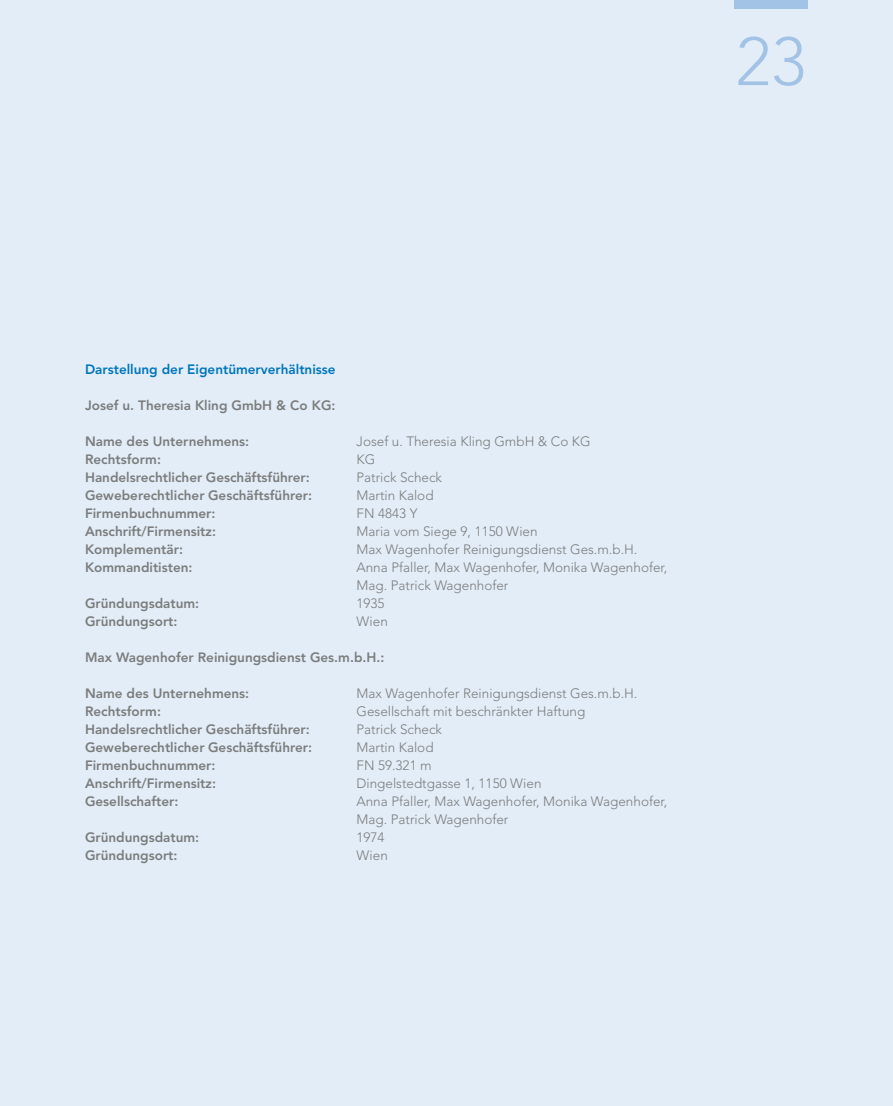
<style>
.page{position:relative;width:893px;height:1106px;background:#e3edf8}
.page>*{position:absolute;margin:0;border:0;box-sizing:border-box;transform-origin:0 0}
.t1{font:300 67.5px "Avenir LT Std";color:#a2c3e6}
.t2{font:800 13.5px "Avenir LT Std";color:#7b7d7c}
.t3{font:300 13.5px/18px "Avenir LT Std";color:#7b7d7c}
.t4{font:800 13.5px "Avenir LT Std";color:#0075bb}
</style>
<div class="page">
<div style="left:735px;top:0;width:73px;height:9px;background:#a2c3e6"></div>
<h1 class="t1" style="left:736px;top:22px;width:72px">23</h1>
<p class="t4" style="left:85px;top:361px;width:252px">Darstellung der Eigentümerverhältnisse</p>
<p class="t2" style="left:85px;top:398px;width:252px">Josef u. Theresia Kling GmbH &amp; Co KG:</p>
<p class="t2" style="left:85px;top:434px;width:166px">Name des Unternehmens:</p>
<p class="t3" style="left:357px;top:433px;width:236px">Josef u. Theresia Kling GmbH &amp; Co KG</p>
<p class="t2" style="left:85px;top:452px;width:77px">Rechtsform:</p>
<p class="t3" style="left:357px;top:451px;width:20px">KG</p>
<p class="t2" style="left:85px;top:469px;width:226px">Handelsrechtlicher Geschäftsführer:</p>
<p class="t3" style="left:357px;top:469px;width:87px">Patrick Scheck</p>
<p class="t2" style="left:85px;top:487px;width:229px">Geweberechtlicher Geschäftsführer:</p>
<p class="t3" style="left:357px;top:487px;width:79px">Martin Kalod</p>
<p class="t2" style="left:85px;top:505px;width:132px">Firmenbuchnummer:</p>
<p class="t3" style="left:357px;top:505px;width:62px">FN 4843 Y</p>
<p class="t2" style="left:85px;top:523px;width:133px">Anschrift/Firmensitz:</p>
<p class="t3" style="left:357px;top:523px;width:183px">Maria vom Siege 9, 1150 Wien</p>
<p class="t2" style="left:85px;top:541px;width:99px">Komplementär:</p>
<p class="t3" style="left:357px;top:541px;width:282px">Max Wagenhofer Reinigungsdienst Ges.m.b.H.</p>
<p class="t2" style="left:85px;top:559px;width:109px">Kommanditisten:</p>
<p class="t3" style="left:357px;top:559px;width:312px">Anna Pfaller, Max Wagenhofer, Monika Wagenhofer,<br>Mag. Patrick Wagenhofer</p>
<p class="t2" style="left:85px;top:595px;width:116px">Gründungsdatum:</p>
<p class="t3" style="left:357px;top:595px;width:30px">1935</p>
<p class="t2" style="left:85px;top:613px;width:94px">Gründungsort:</p>
<p class="t3" style="left:357px;top:613px;width:33px">Wien</p>
<p class="t2" style="left:85px;top:649px;width:301px">Max Wagenhofer Reinigungsdienst Ges.m.b.H.:</p>
<p class="t2" style="left:85px;top:685px;width:166px">Name des Unternehmens:</p>
<p class="t3" style="left:357px;top:685px;width:282px">Max Wagenhofer Reinigungsdienst Ges.m.b.H.</p>
<p class="t2" style="left:85px;top:703px;width:77px">Rechtsform:</p>
<p class="t3" style="left:357px;top:703px;width:230px">Gesellschaft mit beschränkter Haftung</p>
<p class="t2" style="left:85px;top:721px;width:226px">Handelsrechtlicher Geschäftsführer:</p>
<p class="t3" style="left:357px;top:721px;width:87px">Patrick Scheck</p>
<p class="t2" style="left:85px;top:739px;width:229px">Geweberechtlicher Geschäftsführer:</p>
<p class="t3" style="left:357px;top:739px;width:79px">Martin Kalod</p>
<p class="t2" style="left:85px;top:757px;width:132px">Firmenbuchnummer:</p>
<p class="t3" style="left:357px;top:757px;width:77px">FN 59.321 m</p>
<p class="t2" style="left:85px;top:775px;width:133px">Anschrift/Firmensitz:</p>
<p class="t3" style="left:357px;top:775px;width:186px">Dingelstedtgasse 1, 1150 Wien</p>
<p class="t2" style="left:85px;top:793px;width:95px">Gesellschafter:</p>
<p class="t3" style="left:357px;top:793px;width:312px">Anna Pfaller, Max Wagenhofer, Monika Wagenhofer,<br>Mag. Patrick Wagenhofer</p>
<p class="t2" style="left:85px;top:829px;width:116px">Gründungsdatum:</p>
<p class="t3" style="left:357px;top:829px;width:30px">1974</p>
<p class="t2" style="left:85px;top:847px;width:94px">Gründungsort:</p>
<p class="t3" style="left:357px;top:847px;width:33px">Wien</p>
</div>
